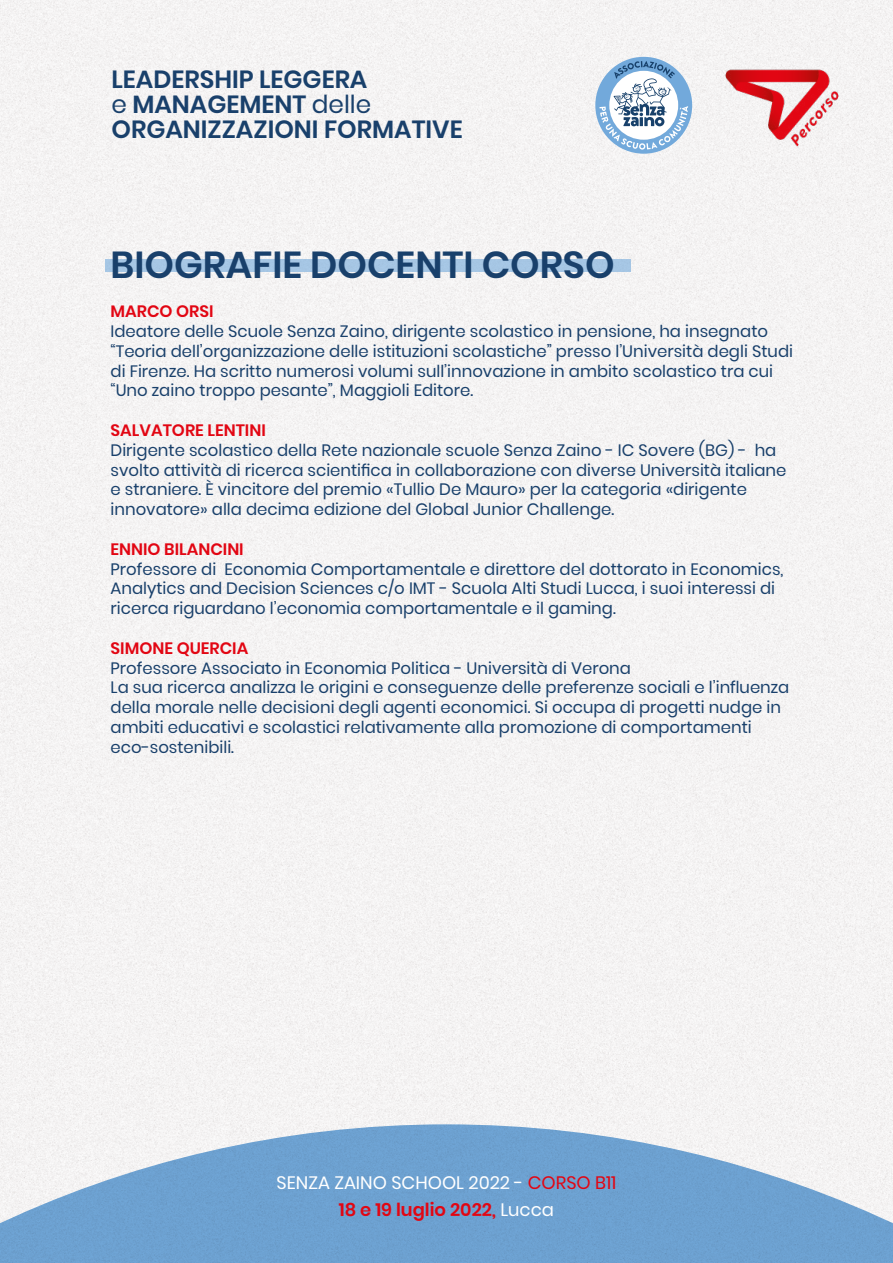
<style>
.page{position:relative;width:893px;height:1263px;background:#fff}
.page>*{position:absolute;margin:0;border:0;box-sizing:border-box;transform-origin:0 0}
.t1{font:600 37.5px "Poppins";color:#19406b}
.t2{font:600 24.75px/24.8px "Poppins";color:#19406b}
.t3{font:18px/26.8px "Poppins";color:#fff;text-align:center}
.t4{font:16.5px/19.8px "Poppins";color:#19406b}
.t5{font:600 16.5px "Poppins";color:#e20613}
.s1{font-weight:400}
.s2{color:#e20613}
.s3{font-weight:600;color:#e20613}
</style>
<div class="page">
<img style="left:0;top:0;width:893px;height:1263px">
<svg style="left:595px;top:57px;width:97px;height:97px"></svg>
<img style="left:714px;top:54px;width:125px;height:103px">
<div style="left:105px;top:259px;width:526px;height:13px;background:#a6c6e4"></div>
<h2 class="t2" style="left:111px;top:67px;width:353px">LEADERSHIP LEGGERA<br><span class="s1">e</span> MANAGEMENT <span class="s1">delle<br></span>ORGANIZZAZIONI FORMATIVE</h2>
<h1 class="t1" style="left:111px;top:243px;width:506px">BIOGRAFIE DOCENTI CORSO</h1>
<p class="t5" style="left:111px;top:302px;width:104px">MARCO ORSI</p>
<p class="t4" style="left:111px;top:321px;width:684px">Ideatore delle Scuole Senza Zaino, dirigente scolastico in pensione, ha insegnato “Teoria dell’organizzazione delle istituzioni scolastiche” presso l’Università degli Studi di Firenze. Ha scritto numerosi volumi sull’innovazione in ambito scolastico tra cui “Uno zaino troppo pesante”, Maggioli Editore.</p>
<p class="t5" style="left:111px;top:421px;width:157px">SALVATORE LENTINI</p>
<p class="t4" style="left:111px;top:440px;width:677px">Dirigente scolastico della Rete nazionale scuole Senza Zaino - IC Sovere (BG) - ha svolto attività di ricerca scientifica in collaborazione con diverse Università italiane e straniere. È vincitore del premio «Tullio De Mauro» per la categoria «dirigente innovatore» alla decima edizione del Global Junior Challenge.</p>
<p class="t5" style="left:111px;top:539px;width:135px">ENNIO BILANCINI</p>
<p class="t4" style="left:111px;top:559px;width:674px">Professore di Economia Comportamentale e direttore del dottorato in Economics,<br>Analytics and Decision Sciences c/o IMT - Scuola Alti Studi Lucca, i suoi interessi di ricerca riguardano l’economia comportamentale e il gaming.</p>
<p class="t5" style="left:111px;top:638px;width:139px">SIMONE QUERCIA</p>
<p class="t4" style="left:111px;top:658px;width:680px">Professore Associato in Economia Politica - Università di Verona<br>La sua ricerca analizza le origini e conseguenze delle preferenze sociali e l’influenza della morale nelle decisioni degli agenti economici. Si occupa di progetti nudge in ambiti educativi e scolastici relativamente alla promozione di comportamenti eco-sostenibili.</p>
<p class="t3" style="left:276px;top:1169px;width:341px">SENZA ZAINO SCHOOL 2022 - <span class="s2">CORSO B11<br></span><span class="s3">18 e 19 luglio 2022,</span> Lucca</p>
</div>
